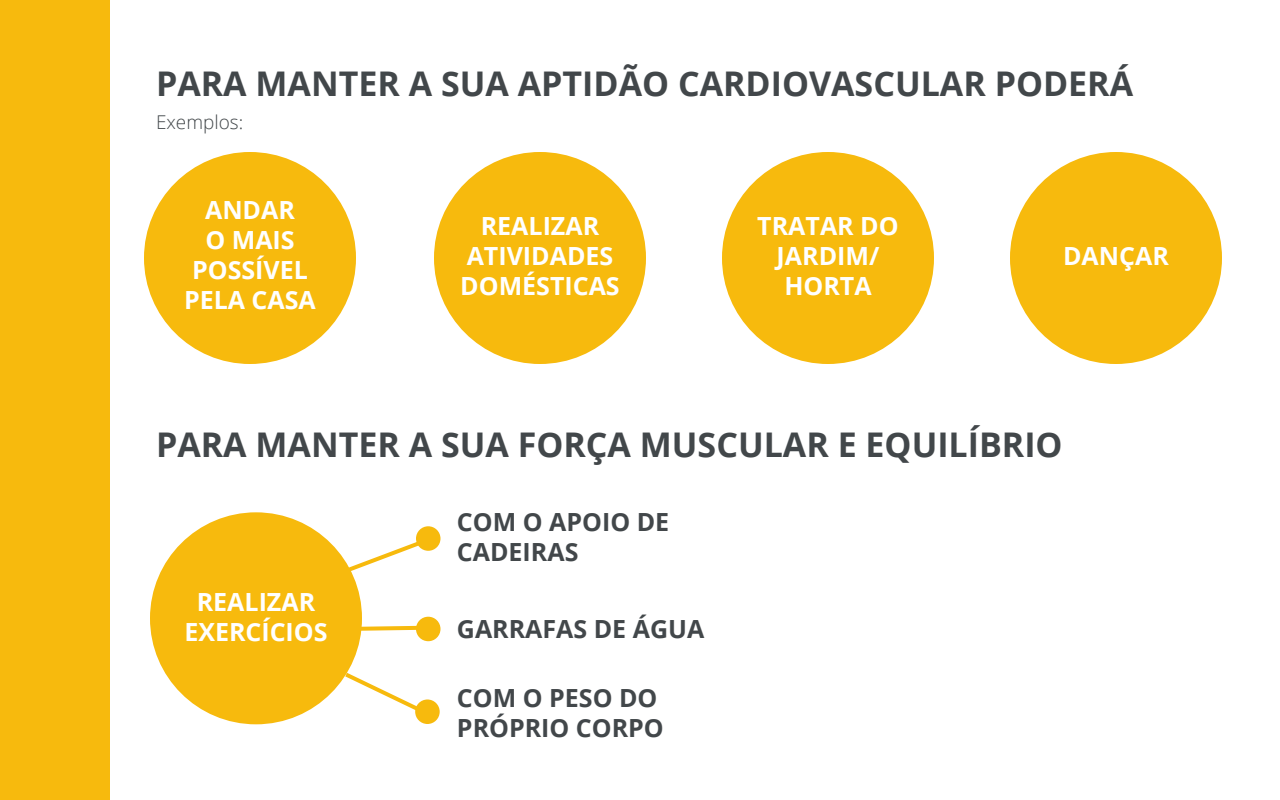
<style>
.page{position:relative;width:1280px;height:800px;background:#fff}
.page>*{position:absolute;margin:0;border:0;box-sizing:border-box;transform-origin:0 0}
.t1{font:700 34px "Open Sans";color:#42474a}
.t2{font:700 25px/30px "Open Sans";color:#fff;text-align:center}
.t3{font:700 25px/30px "Open Sans";color:#42474a}
.t4{font:300 19px "Open Sans";color:#42474a}
</style>
<div class="page">
<div style="left:0;top:0;width:110px;height:800px;background:#f7ba0d"></div>
<div style="left:144px;top:152px;width:212px;height:212px;background:#f7ba0d;border-radius:50%"></div>
<div style="left:434px;top:152px;width:212px;height:212px;background:#f7ba0d;border-radius:50%"></div>
<div style="left:722px;top:152px;width:212px;height:212px;background:#f7ba0d;border-radius:50%"></div>
<div style="left:1010px;top:152px;width:212px;height:212px;background:#f7ba0d;border-radius:50%"></div>
<div style="left:150px;top:512px;width:212px;height:212px;background:#f7ba0d;border-radius:50%"></div>
<svg style="left:341px;top:542px;width:92px;height:34px"></svg>
<div style="left:416px;top:526px;width:24px;height:25px;background:#f7ba0d;border-radius:50%"></div>
<svg style="left:341px;top:669px;width:81px;height:49px"></svg>
<div style="left:415px;top:699px;width:25px;height:25px;background:#f7ba0d;border-radius:50%"></div>
<svg style="left:361px;top:624px;width:56px;height:9px"></svg>
<div style="left:416px;top:617px;width:24px;height:24px;background:#f7ba0d;border-radius:50%"></div>
<h1 class="t1" style="left:156px;top:60px;width:979px">PARA MANTER A SUA APTIDÃO CARDIOVASCULAR PODERÁ</h1>
<p class="t4" style="left:156px;top:110px;width:89px">Exemplos:</p>
<p class="t2" style="left:184px;top:194px;width:133px">ANDAR<br>O MAIS<br>POSSÍVEL<br>PELA CASA</p>
<p class="t2" style="left:460px;top:210px;width:161px">REALIZAR<br>ATIVIDADES<br>DOMÉSTICAS</p>
<p class="t2" style="left:757px;top:210px;width:143px">TRATAR DO<br>JARDIM/<br>HORTA</p>
<p class="t2" style="left:1063px;top:240px;width:107px">DANÇAR</p>
<h1 class="t1" style="left:156px;top:421px;width:908px">PARA MANTER A SUA FORÇA MUSCULAR E EQUILÍBRIO</h1>
<p class="t2" style="left:184px;top:587px;width:145px">REALIZAR<br>EXERCÍCIOS</p>
<p class="t3" style="left:457px;top:507px;width:214px">COM O APOIO DE<br>CADEIRAS</p>
<p class="t3" style="left:457px;top:613px;width:249px">GARRAFAS DE ÁGUA</p>
<p class="t3" style="left:457px;top:682px;width:208px">COM O PESO DO<br>PRÓPRIO CORPO</p>
</div>
